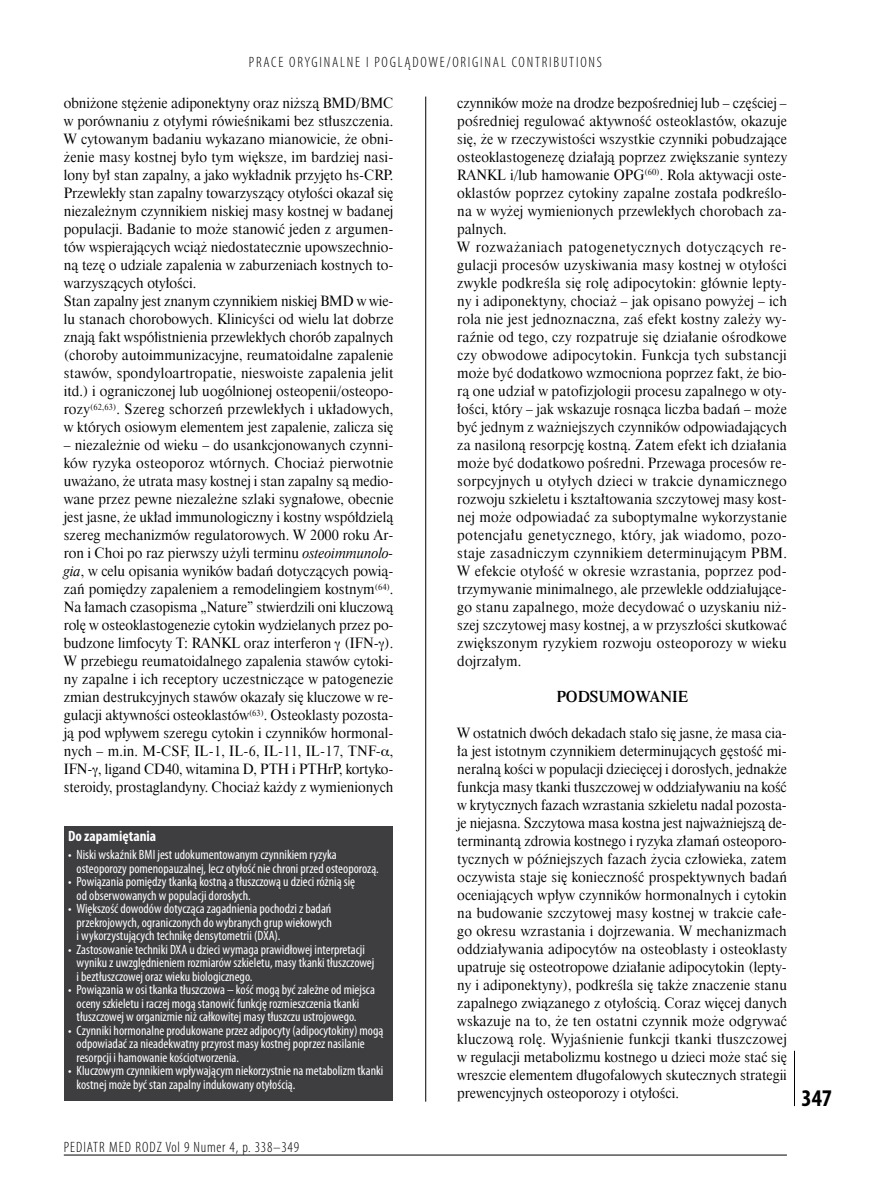
<style>
.page{position:relative;width:872px;height:1191px;background:#fff}
.page>*{position:absolute;margin:0;border:0;box-sizing:border-box;transform-origin:0 0}
.t1{font:700 condensed 24px "Myriad Pro";color:#000}
.t2{font:16.5px "Dutch 801 Se Bd EU Normal";color:#000;scale:.94 1}
.t3{font:300 condensed 15px "Myriad Pro";letter-spacing:.12em;color:#000}
.t4{font:300 condensed 15px "Myriad Pro";letter-spacing:.055em;color:#000}
.t5{font:700 condensed 15px "Myriad Pro";color:#fff}
.t6{font:14.1px/18px "Dutch 801 Hd EU Normal";letter-spacing:.01em;color:#000}
.t7{font:condensed 13.5px/13.5px "Myriad Pro";color:#fff}
.s1{font-family:"Dutch 801 Hd EU";font-style:italic}
</style>
<div class="page">
<hr style="left:794px;top:1050px;width:1px;height:56px;background:#000">
<hr style="left:64px;top:1154px;width:723px;height:1px;background:#000">
<div style="left:64px;top:826px;width:329px;height:275px;background:#3e3d40"></div>
<hr style="left:425px;top:97px;width:1px;height:1004px;background:#000">
<p class="t3" style="left:249px;top:54px;width:355px">PRACE ORYGINALNE I POGLĄDOWE/ORIGINAL CONTRIBUTIONS</p>
<p class="t6" style="left:64px;top:94px;width:331px">obniżone stężenie adiponektyny oraz niższą BMD/BMC w porównaniu z otyłymi rówieśnikami bez stłuszczenia.<br>W cytowanym badaniu wykazano mianowicie, że obni‑ żenie masy kostnej było tym większe, im bardziej nasi‑ lony był stan zapalny, a jako wykładnik przyjęto hs-CRP.<br>Przewlekły stan zapalny towarzyszący otyłości okazał się niezależnym czynnikiem niskiej masy kostnej w badanej populacji. Badanie to może stanowić jeden z argumen‑ tów wspierających wciąż niedostatecznie upowszechnio‑ ną tezę o udziale zapalenia w zaburzeniach kostnych to‑ warzyszących otyłości.<br>Stan zapalny jest znanym czynnikiem niskiej BMD w wie‑ lu stanach chorobowych. Klinicyści od wielu lat dobrze znają fakt współistnienia przewlekłych chorób zapalnych (choroby autoimmunizacyjne, reumatoidalne zapalenie stawów, spondyloartropatie, nieswoiste zapalenia jelit itd.) i ograniczonej lub uogólnionej osteopenii/osteopo‑ rozy<sup>(62,63)</sup>. Szereg schorzeń przewlekłych i układowych, w których osiowym elementem jest zapalenie, zalicza się</p>
<p class="t6" style="left:64px;top:436px;width:331px;text-align:justify">– niezależnie od wieku – do usankcjonowanych czynni‑ ków ryzyka osteoporoz wtórnych. Chociaż pierwotnie uważano, że utrata masy kostnej i stan zapalny są medio‑ wane przez pewne niezależne szlaki sygnałowe, obecnie jest jasne, że układ immunologiczny i kostny współdzielą szereg mechanizmów regulatorowych. W 2000 roku Ar‑ ron i Choi po raz pierwszy użyli terminu <span class="s1">osteoimmunolo&shy;gia</span>, w celu opisania wyników badań dotyczących powią‑ zań pomiędzy zapaleniem a remodelingiem kostnym<sup>(64)</sup>.<br>Na łamach czasopisma „Nature” stwierdzili oni kluczową rolę w osteoklastogenezie cytokin wydzielanych przez po‑ budzone limfocyty T: RANKL oraz interferon (IFN- ).<br>W przebiegu reumatoidalnego zapalenia stawów cytoki‑ ny zapalne i ich receptory uczestniczące w patogenezie zmian destrukcyjnych stawów okazały się kluczowe w re‑ gulacji aktywności osteoklastów<sup>(63)</sup>. Osteoklasty pozosta‑ ją pod wpływem szeregu cytokin i czynników hormonal‑ nych – m.in. M-CSF, IL-1, IL-6, IL-11, IL-17, TNF- , IFN- , ligand CD40, witamina D, PTH i PTHrP, kortyko‑ steroidy, prostaglandyny. Chociaż każdy z wymienionych</p>
<p class="t6" style="left:457px;top:94px;width:331px">czynników może na drodze bezpośredniej lub – częściej – pośredniej regulować aktywność osteoklastów, okazuje się, że w rzeczywistości wszystkie czynniki pobudzające osteoklastogenezę działają poprzez zwiększanie syntezy RANKL i/lub hamowanie OPG<sup>(60)</sup>. Rola aktywacji oste‑ oklastów poprzez cytokiny zapalne została podkreślo‑ na w wyżej wymienionych przewlekłych chorobach za‑ palnych.<br>W rozważaniach patogenetycznych dotyczących re‑ gulacji procesów uzyskiwania masy kostnej w otyłości zwykle podkreśla się rolę adipocytokin: głównie lepty‑ ny i adiponektyny, chociaż – jak opisano powyżej – ich rola nie jest jednoznaczna, zaś efekt kostny zależy wy‑ raźnie od tego, czy rozpatruje się działanie ośrodkowe czy obwodowe adipocytokin. Funkcja tych substancji może być dodatkowo wzmocniona poprzez fakt, że bio‑ rą one udział w patofizjologii procesu zapalnego w oty‑ łości, który – jak wskazuje rosnąca liczba badań – może być jednym z ważniejszych czynników odpowiadających za nasiloną resorpcję kostną. Zatem efekt ich działania może być dodatkowo pośredni. Przewaga procesów re‑ sorpcyjnych u otyłych dzieci w trakcie dynamicznego rozwoju szkieletu i kształtowania szczytowej masy kost‑ nej może odpowiadać za suboptymalne wykorzystanie potencjału genetycznego, który, jak wiadomo, pozo‑ staje zasadniczym czynnikiem determinującym PBM.<br>W efekcie otyłość w okresie wzrastania, poprzez pod‑ trzymywanie minimalnego, ale przewlekle oddziałujące‑ go stanu zapalnego, może decydować o uzyskaniu niż‑ szej szczytowej masy kostnej, a w przyszłości skutkować zwiększonym ryzykiem rozwoju osteoporozy w wieku dojrzałym.</p>
<p class="t2" style="left:556px;top:686px;width:141px">PODSUMOWANIE</p>
<p class="t6" style="left:457px;top:724px;width:331px;text-align:justify">W ostatnich dwóch dekadach stało się jasne, że masa cia‑ ła jest istotnym czynnikiem determinujących gęstość mi‑ neralną kości w populacji dziecięcej i dorosłych, jednakże funkcja masy tkanki tłuszczowej w oddziaływaniu na kość w krytycznych fazach wzrastania szkieletu nadal pozosta‑ je niejasna. Szczytowa masa kostna jest najważniejszą de‑ terminantą zdrowia kostnego i ryzyka złamań osteoporo‑ tycznych w późniejszych fazach życia człowieka, zatem oczywista staje się konieczność prospektywnych badań oceniających wpływ czynników hormonalnych i cytokin na budowanie szczytowej masy kostnej w trakcie całe‑ go okresu wzrastania i dojrzewania. W mechanizmach oddziaływania adipocytów na osteoblasty i osteoklasty upatruje się osteotropowe działanie adipocytokin (lepty‑ ny i adiponektyny), podkreśla się także znaczenie stanu zapalnego związanego z otyłością. Coraz więcej danych wskazuje na to, że ten ostatni czynnik może odgrywać kluczową rolę. Wyjaśnienie funkcji tkanki tłuszczowej w regulacji metabolizmu kostnego u dzieci może stać się wreszcie elementem długofalowych skutecznych strategii prewencyjnych osteoporozy i otyłości.</p>
<p class="t5" style="left:68px;top:827px;width:90px">Do zapamiętania</p>
<p class="t7" style="left:77px;top:848px;width:304px;text-indent:-9px">• Niski wskaźnik BMI jest udokumentowanym czynnikiem ryzyka osteoporozy pomenopauzalnej, lecz otyłość nie chroni przed osteoporozą.</p>
<p class="t7" style="left:77px;top:875px;width:280px;text-indent:-9px">• Powiązania pomiędzy tkanką kostną a tłuszczową u dzieci różnią się od obserwowanych w populacji dorosłych.</p>
<p class="t7" style="left:77px;top:902px;width:257px;text-align:justify;text-indent:-9px">• Większość dowodów dotycząca zagadnienia pochodzi z badań przekrojowych, ograniczonych do wybranych grup wiekowych i wykorzystujących technikę densytometrii (DXA).</p>
<p class="t7" style="left:77px;top:942px;width:299px;text-indent:-9px">• Zastosowanie techniki DXA u dzieci wymaga prawidłowej interpretacji wyniku z uwzględnieniem rozmiarów szkieletu, masy tkanki tłuszczowej i beztłuszczowej oraz wieku biologicznego.</p>
<p class="t7" style="left:77px;top:983px;width:300px;text-indent:-9px">• Powiązania w osi tkanka tłuszczowa – kość mogą być zależne od miejsca oceny szkieletu i raczej mogą stanowić funkcję rozmieszczenia tkanki tłuszczowej w organizmie niż całkowitej masy tłuszczu ustrojowego.</p>
<p class="t7" style="left:77px;top:1023px;width:308px;text-indent:-9px">• Czynniki hormonalne produkowane przez adipocyty (adipocytokiny) mogą odpowiadać za nieadekwatny przyrost masy kostnej poprzez nasilanie resorpcji i hamowanie kościotworzenia.</p>
<p class="t7" style="left:77px;top:1064px;width:308px;text-indent:-9px">• Kluczowym czynnikiem wpływającym niekorzystnie na metabolizm tkanki kostnej może być stan zapalny indukowany otyłością.</p>
<p class="t4" style="left:64px;top:1139px;width:237px">PEDIATR MED RODZ VOL 9 NUMER 4, P. 338–349</p>
<h1 class="t1" style="left:801px;top:1083px;width:32px">347</h1>
</div>
